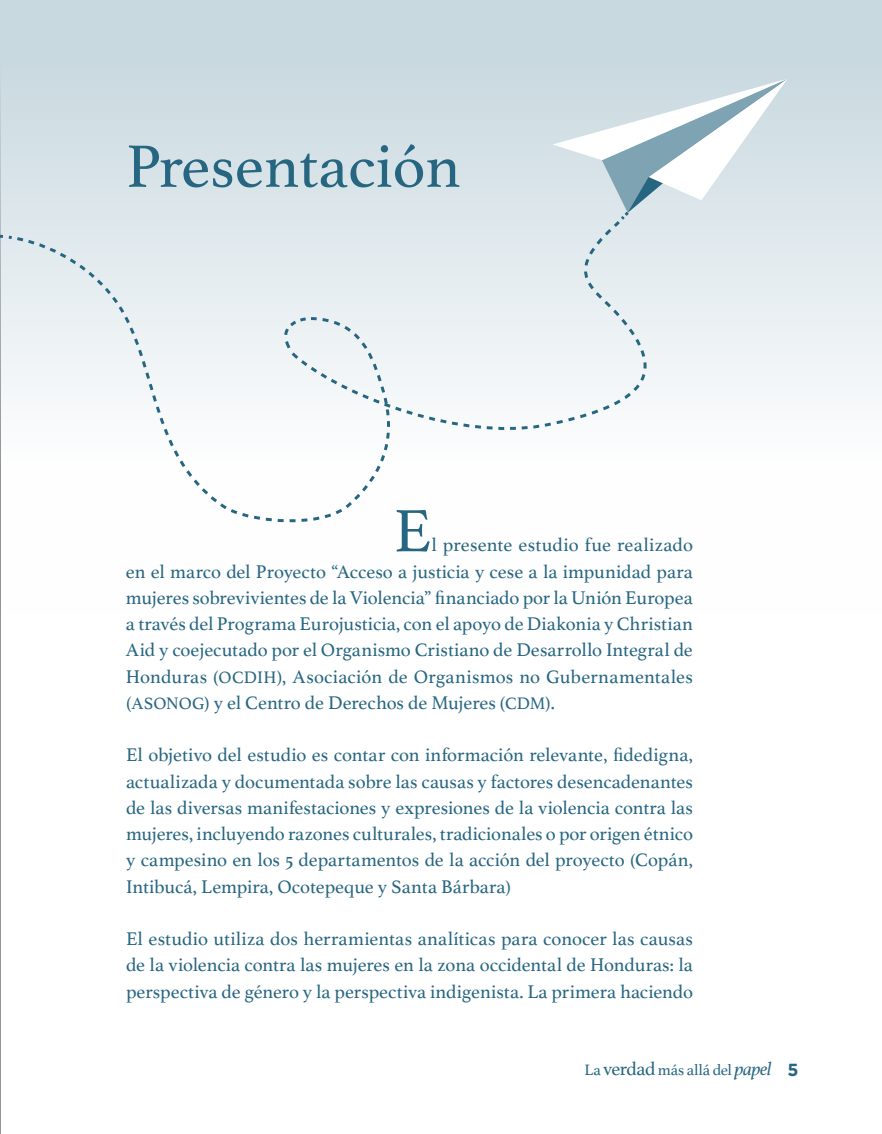
<style>
.page{position:relative;width:882px;height:1134px;background:#fff}
.page>*{position:absolute;margin:0;border:0;box-sizing:border-box;transform-origin:0 0}
.t1{font:63px "Athelas";color:#276681}
.t2{font:19.25px/26.2px "Athelas";color:#276681;text-align:justify}
.t3{font:15.75px "Athelas";letter-spacing:-.01em;color:#276681}
.s1{font-size:17.5px}
.s2{font-size:19.25px}
.s3{font-style:italic;font-size:19.25px}
.s4{font-family:"Gotham";font-weight:700;font-size:17.5px}
</style>
<div class="page">
<hr style="left:0;top:5px;width:1px;height:1129px;background:#818888">
<div style="left:0;top:0;width:882px;height:614px;background:linear-gradient(to bottom,#c6d7de,#fff)"></div>
<svg style="left:0;top:204px;width:6px;height:419px"></svg>
<svg style="left:14px;top:512px;width:531px;height:15px"></svg>
<svg style="left:6px;top:213px;width:622px;height:299px"></svg>
<svg style="left:552px;top:79px;width:236px;height:347px"></svg>
<h1 class="t1" style="left:126px;top:116px;width:336px">Presentación</h1>
<h1 class="t1" style="left:394px;top:481px;width:40px">E</h1>
<p class="t2" style="left:126px;top:531px;width:569px;text-indent:305px">l presente estudio fue realizado en el marco del Proyecto “Acceso a justicia y cese a la impunidad para mujeres sobrevivientes de la Violencia” financiado por la Unión Europea a través del Programa Eurojusticia, con el apoyo de Diakonia y Christian Aid y coejecutado por el Organismo Cristiano de Desarrollo Integral de Honduras (<span class="s1">OCDIH</span>), Asociación de Organismos no Gubernamentales (<span class="s1">ASONOG</span>) y el Centro de Derechos de Mujeres (<span class="s1">CDM</span>).</p>
<p class="t2" style="left:126px;top:741px;width:569px">El objetivo del estudio es contar con información relevante, fidedigna, actualizada y documentada sobre las causas y factores desencadenantes de las diversas manifestaciones y expresiones de la violencia contra las mujeres, incluyendo razones culturales, tradicionales o por origen étnico y campesino en los 5 departamentos de la acción del proyecto (Copán, Intibucá, Lempira, Ocotepeque y Santa Bárbara)</p>
<p class="t2" style="left:126px;top:925px;width:569px">El estudio utiliza dos herramientas analíticas para conocer las causas de la violencia contra las mujeres en la zona occidental de Honduras: la perspectiva de género y la perspectiva indigenista. La primera haciendo</p>
<p class="t3" style="left:585px;top:1057px;width:216px">La <span class="s2">verdad</span> más allá del <span class="s3">papel</span> <span class="s4">5</span></p>
</div>
